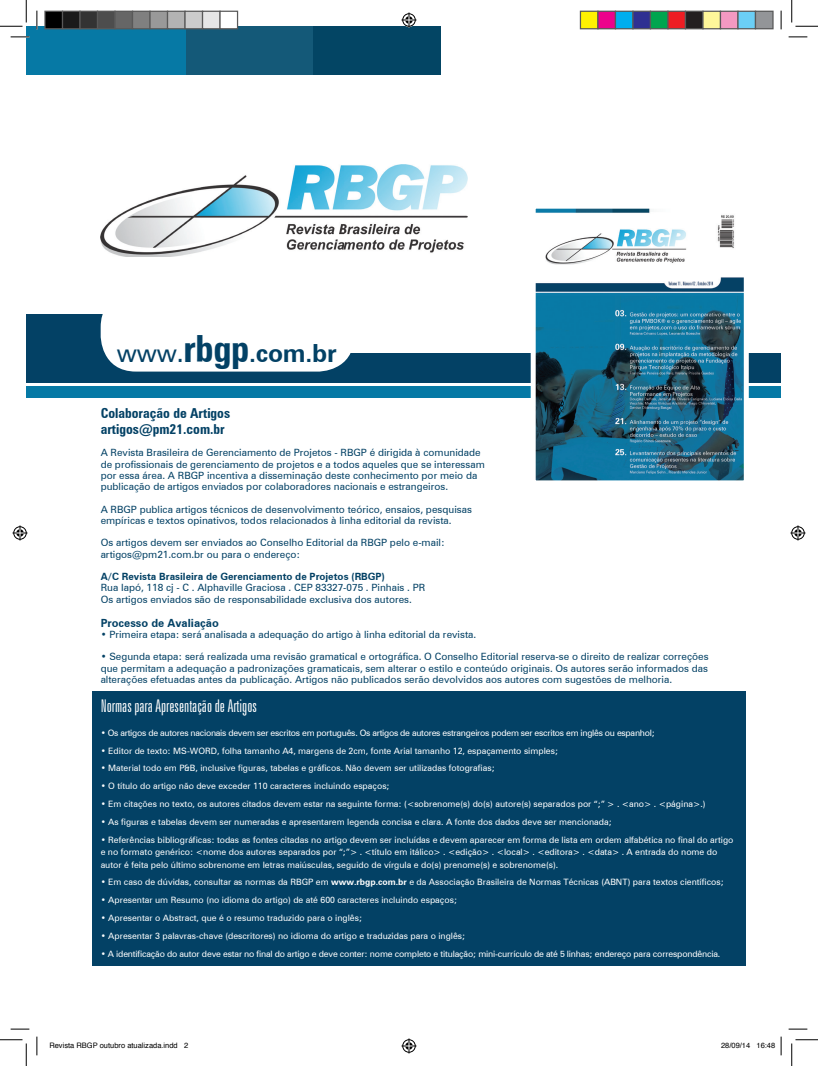
<style>
.page{position:relative;width:818px;height:1066px;background:#fff}
.page>*{position:absolute;margin:0;border:0;box-sizing:border-box;transform-origin:0 0}
.t1{font:700 25px "Zurich BT";color:#034165}
.t2{font:300 extra-condensed 17.5px "Zurich BT";color:#fff}
.t3{font:700 condensed 13.75px/16.2px "Zurich BT";color:#034165}
.t4{font:700 11.25px "Zurich BT";color:#034165}
.t5{font:10px/11.2px "Zurich BT";color:#034165}
.t6{font:700 10px "Zurich BT";color:#034165}
.t7{font:8.75px/12.5px "Zurich BT";color:#fff}
.t8{font:8.75px "Zurich BT";letter-spacing:-.02em;color:#fff}
.t9{font:8.75px "Zurich BT";letter-spacing:-.03em;color:#fff}
.t10{font:7.5px "Helvetica";color:#000}
.s1{font-weight:400}
.s2{font-stretch:condensed;font-size:37.5px}
.s3{font-weight:700}
</style>
<div class="page">
<div style="left:92px;top:692px;width:654px;height:274px;background:#034165"></div>
<div style="left:26px;top:353px;width:755px;height:30px;background:#034165"></div>
<div style="left:26px;top:387px;width:755px;height:11px;background:#0679a5"></div>
<div style="left:26px;top:26px;width:160px;height:49px;background:#0679a5"></div>
<div style="left:186px;top:26px;width:127px;height:49px;background:#145978"></div>
<div style="left:313px;top:26px;width:128px;height:49px;background:#034564"></div>
<div style="left:26px;top:314px;width:97px;height:69px;background:#034165"></div>
<div style="left:101px;top:292px;width:253px;height:80px;background:#fff;border-radius:35px"></div>
<img style="left:101px;top:165px;width:366px;height:91px">
<img style="left:537px;top:210px;width:206px;height:269px">
<div style="left:531px;top:204px;width:218px;height:281px;border:5px solid #fff"></div>
<svg style="left:11px;top:36px;width:18px;height:2px"></svg>
<svg style="left:788px;top:36px;width:19px;height:2px"></svg>
<svg style="left:11px;top:1028px;width:18px;height:2px"></svg>
<svg style="left:788px;top:1028px;width:19px;height:2px"></svg>
<svg style="left:36px;top:11px;width:2px;height:18px"></svg>
<svg style="left:36px;top:1037px;width:2px;height:18px"></svg>
<svg style="left:780px;top:11px;width:2px;height:18px"></svg>
<svg style="left:0;top:0;width:27px;height:27px"></svg>
<svg style="left:0;top:1039px;width:27px;height:27px"></svg>
<svg style="left:791px;top:0;width:27px;height:27px"></svg>
<svg style="left:791px;top:1039px;width:27px;height:27px"></svg>
<svg style="left:401px;top:13px;width:15px;height:15px"></svg>
<svg style="left:401px;top:1038px;width:15px;height:15px"></svg>
<svg style="left:13px;top:525px;width:15px;height:15px"></svg>
<svg style="left:790px;top:525px;width:15px;height:15px"></svg>
<div style="left:45px;top:11px;width:18px;height:18px;background:#000"></div>
<div style="left:44px;top:11px;width:19px;height:18px;border:1px solid #595959"></div>
<div style="left:63px;top:11px;width:17px;height:18px;background:#1a1a1a"></div>
<div style="left:62px;top:11px;width:19px;height:18px;border:1px solid #595959"></div>
<div style="left:80px;top:11px;width:18px;height:18px;background:#333"></div>
<div style="left:79px;top:11px;width:19px;height:18px;border:1px solid #595959"></div>
<div style="left:98px;top:11px;width:17px;height:18px;background:#4d4d4d"></div>
<div style="left:97px;top:11px;width:19px;height:18px;border:1px solid #595959"></div>
<div style="left:115px;top:11px;width:18px;height:18px;background:#666"></div>
<div style="left:114px;top:11px;width:19px;height:18px;border:1px solid #595959"></div>
<div style="left:133px;top:11px;width:17px;height:18px;background:#808080"></div>
<div style="left:132px;top:11px;width:19px;height:18px;border:1px solid #595959"></div>
<div style="left:150px;top:11px;width:18px;height:18px;background:#999"></div>
<div style="left:149px;top:11px;width:19px;height:18px;border:1px solid #595959"></div>
<div style="left:168px;top:11px;width:17px;height:18px;background:#b3b3b3"></div>
<div style="left:167px;top:11px;width:19px;height:18px;border:1px solid #595959"></div>
<div style="left:185px;top:11px;width:18px;height:18px;background:#ccc"></div>
<div style="left:184px;top:11px;width:19px;height:18px;border:1px solid #595959"></div>
<div style="left:203px;top:11px;width:17px;height:18px;background:#e6e6e6"></div>
<div style="left:202px;top:11px;width:19px;height:18px;border:1px solid #595959"></div>
<div style="left:220px;top:11px;width:18px;height:18px;background:#fff"></div>
<div style="left:219px;top:11px;width:19px;height:18px;border:1px solid #595959"></div>
<div style="left:580px;top:11px;width:18px;height:18px;background:#fff101"></div>
<div style="left:580px;top:11px;width:18px;height:18px;border:1px solid #595959"></div>
<div style="left:598px;top:11px;width:17px;height:18px;background:#ed028c"></div>
<div style="left:597px;top:11px;width:19px;height:18px;border:1px solid #595959"></div>
<div style="left:615px;top:11px;width:18px;height:18px;background:#00aeef"></div>
<div style="left:615px;top:11px;width:18px;height:18px;border:1px solid #595959"></div>
<div style="left:633px;top:11px;width:17px;height:18px;background:#2e3092"></div>
<div style="left:632px;top:11px;width:19px;height:18px;border:1px solid #595959"></div>
<div style="left:650px;top:11px;width:18px;height:18px;background:#00a54f"></div>
<div style="left:650px;top:11px;width:18px;height:18px;border:1px solid #595959"></div>
<div style="left:668px;top:11px;width:17px;height:18px;background:#ee1d23"></div>
<div style="left:667px;top:11px;width:19px;height:18px;border:1px solid #595959"></div>
<div style="left:685px;top:11px;width:18px;height:18px;background:#231f20"></div>
<div style="left:685px;top:11px;width:18px;height:18px;border:1px solid #595959"></div>
<div style="left:703px;top:11px;width:17px;height:18px;background:#fff79a"></div>
<div style="left:702px;top:11px;width:19px;height:18px;border:1px solid #595959"></div>
<div style="left:720px;top:11px;width:18px;height:18px;background:#f499c2"></div>
<div style="left:720px;top:11px;width:18px;height:18px;border:1px solid #595959"></div>
<div style="left:738px;top:11px;width:17px;height:18px;background:#6bcff6"></div>
<div style="left:737px;top:11px;width:19px;height:18px;border:1px solid #595959"></div>
<div style="left:755px;top:11px;width:18px;height:18px;background:#939598"></div>
<div style="left:755px;top:11px;width:18px;height:18px;border:1px solid #595959"></div>
<svg style="left:780px;top:1037px;width:2px;height:18px"></svg>
<h1 class="t1" style="left:117px;top:338px;width:221px"><span class="s1">www.</span><span class="s2">rbgp</span>.com.br</h1>
<h3 class="t3" style="left:101px;top:404px;width:131px">Colaboração de Artigos artigos@pm21.com.br</h3>
<p class="t5" style="left:101px;top:447px;width:386px">A Revista Brasileira de Gerenciamento de Projetos - RBGP é dirigida à comunidade de profissionais de gerenciamento de projetos e a todos aqueles que se interessam por essa área. A RBGP incentiva a disseminação deste conhecimento por meio da publicação de artigos enviados por colaboradores nacionais e estrangeiros.</p>
<p class="t5" style="left:101px;top:503px;width:373px">A RBGP publica artigos técnicos de desenvolvimento teórico, ensaios, pesquisas empíricas e textos opinativos, todos relacionados à linha editorial da revista.</p>
<p class="t5" style="left:101px;top:537px;width:346px">Os artigos devem ser enviados ao Conselho Editorial da RBGP pelo e-mail: artigos@pm21.com.br ou para o endereço:</p>
<p class="t6" style="left:101px;top:570px;width:286px">a/C revista Brasileira de Gerenciamento de Projetos (rBGP)</p>
<p class="t5" style="left:101px;top:582px;width:326px">Rua Iapó, 118 cj - C . Alphaville Graciosa . CEP 83327-075 . Pinhais . PR<br>Os artigos enviados são de responsabilidade exclusiva dos autores.</p>
<p class="t4" style="left:101px;top:616px;width:120px">Processo de avaliação</p>
<p class="t5" style="left:101px;top:629px;width:377px">• Primeira etapa: será analisada a adequação do artigo à linha editorial da revista.</p>
<p class="t5" style="left:101px;top:651px;width:609px;text-align:justify">• Segunda etapa: será realizada uma revisão gramatical e ortográfica. O Conselho Editorial reserva-se o direito de realizar correções que permitam a adequação a padronizações gramaticais, sem alterar o estilo e conteúdo originais. Os autores serão informados das alterações efetuadas antes da publicação. Artigos não publicados serão devolvidos aos autores com sugestões de melhoria.</p>
<h2 class="t2" style="left:101px;top:696px;width:158px">Normas para Apresentação de Artigos</h2>
<p class="t9" style="left:101px;top:727px;width:556px">• Os artigos de autores nacionais devem ser escritos em português. Os artigos de autores estrangeiros podem ser escritos em inglês ou espanhol;</p>
<p class="t7" style="left:101px;top:744px;width:459px">• Editor de texto: MS-WORD, folha tamanho A4, margens de 2cm, fonte Arial tamanho 12, espaçamento simples;</p>
<p class="t7" style="left:101px;top:762px;width:396px">• Material todo em P&amp;B, inclusive figuras, tabelas e gráficos. Não devem ser utilizadas fotografias;</p>
<p class="t7" style="left:101px;top:780px;width:291px">• O título do artigo não deve exceder 110 caracteres incluindo espaços;</p>
<p class="t7" style="left:101px;top:798px;width:606px">• Em citações no texto, os autores citados devem estar na seguinte forma: (&lt;sobrenome(s) do(s) autore(s) separados por “;” &gt; . &lt;ano&gt; . &lt;página&gt;.)</p>
<p class="t7" style="left:101px;top:815px;width:513px">• As figuras e tabelas devem ser numeradas e apresentarem legenda concisa e clara. A fonte dos dados deve ser mencionada;</p>
<p class="t7" style="left:101px;top:833px;width:634px">• Referências bibliográficas: todas as fontes citadas no artigo devem ser incluídas e devem aparecer em forma de lista em ordem alfabética no final do artigo e no formato genérico: &lt;nome dos autores separados por “;”&gt; . &lt;título em itálico&gt; . &lt;edição&gt; . &lt;local&gt; . &lt;editora&gt; . &lt;data&gt; . A entrada do nome do autor é feita pelo último sobrenome em letras maiúsculas, seguido de vírgula e do(s) prenome(s) e sobrenome(s).</p>
<p class="t7" style="left:101px;top:876px;width:625px">• Em caso de dúvidas, consultar as normas da RBGP em <span class="s3">www.rbgp.com.br</span> e da Associação Brasileira de Normas Técnicas (ABNT) para textos científicos;</p>
<p class="t7" style="left:101px;top:894px;width:358px">• Apresentar um Resumo (no idioma do artigo) de até 600 caracteres incluindo espaços;</p>
<p class="t7" style="left:101px;top:912px;width:263px">• Apresentar o Abstract, que é o resumo traduzido para o inglês;</p>
<p class="t7" style="left:101px;top:929px;width:366px">• Apresentar 3 palavras-chave (descritores) no idioma do artigo e traduzidas para o inglês;</p>
<p class="t8" style="left:101px;top:948px;width:621px">• A identificação do autor deve estar no final do artigo e deve conter: nome completo e titulação; mini-currículo de até 5 linhas; endereço para correspondência.</p>
<p class="t10" style="left:49px;top:1039px;width:140px">Revista RBGP outubro atualizada.indd 2</p>
<p class="t10" style="left:721px;top:1039px;width:56px">28/09/14 16:48</p>
</div>
